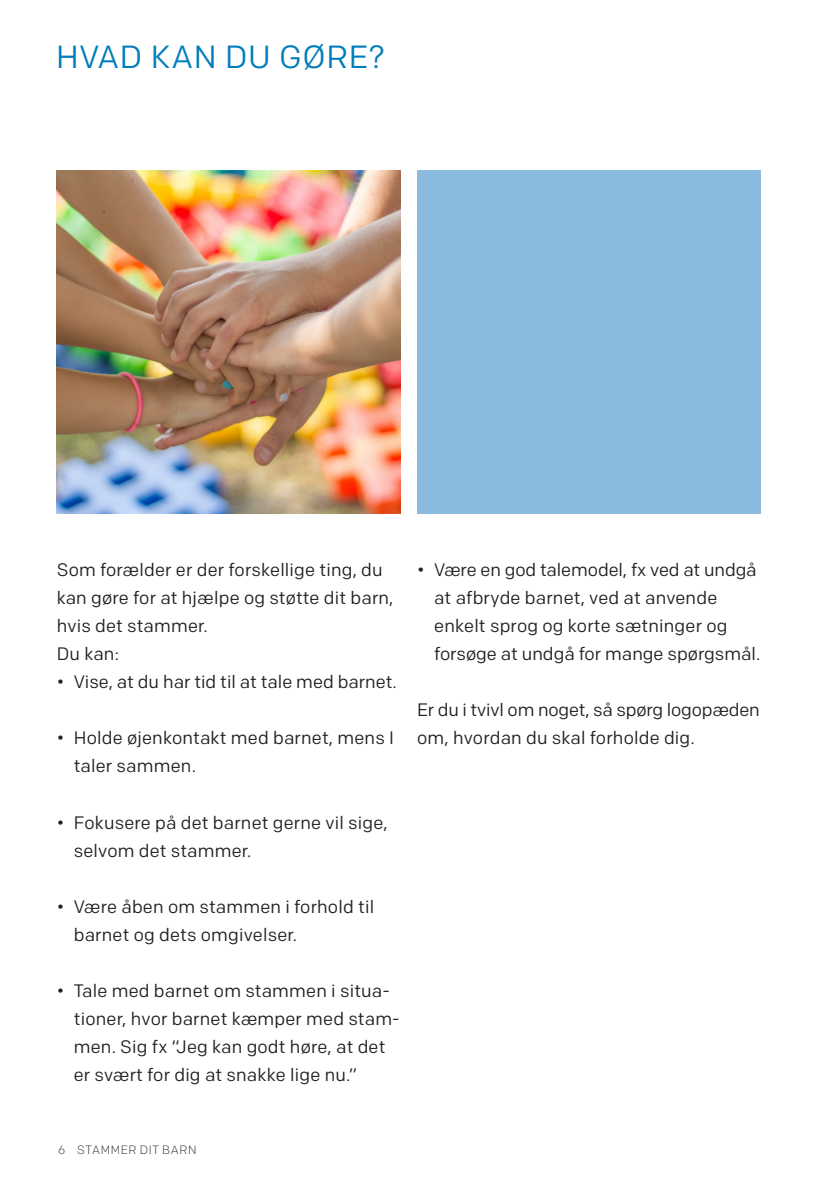
<style>
.page{position:relative;width:840px;height:1191px;background:#fff}
.page>*{position:absolute;margin:0;border:0;box-sizing:border-box;transform-origin:0 0}
.Opslag_Rubrik_oversk{font:32px "Colfax";letter-spacing:.02em;color:#007dbb}
.Navnetræk{font:18px/28px "Colfax";letter-spacing:.01em;color:#231f20}
.Navnetræk-2{font:18px/28px "Colfax";letter-spacing:-.01em;color:#231f20}
.t1{font:300 12px "Colfax";letter-spacing:.055em;color:#231f20}
</style>
<div class="page">
<div style="left:417px;top:170px;width:343px;height:343px;background:#8abbdf"></div>
<img style="left:57px;top:170px;width:343px;height:343px">
<p class="Opslag_Rubrik_oversk" style="left:56px;top:37px;width:330px">HVAD KAN DU GØRE?</p>
<p class="Navnetræk" style="left:57px;top:556px;width:338px">Som forælder er der forskellige ting, du kan gøre for at hjælpe og støtte dit barn, hvis det stammer.</p>
<p class="Navnetræk" style="left:57px;top:640px;width:64px">Du kan:</p>
<p class="Navnetræk" style="left:57px;top:668px;width:341px">• Vise, at du har tid til at tale med barnet.</p>
<p class="Navnetræk" style="left:74px;top:724px;width:321px;text-indent:-17px">• Holde øjenkontakt med barnet, mens I taler sammen.</p>
<p class="Navnetræk" style="left:74px;top:808px;width:315px;text-indent:-17px">• Fokusere på det barnet gerne vil sige, selvom det stammer.</p>
<p class="Navnetræk" style="left:74px;top:892px;width:302px;text-indent:-17px">• Være åben om stammen i forhold til barnet og dets omgivelser.</p>
<p class="Navnetræk" style="left:74px;top:976px;width:327px;text-indent:-17px">• Tale med barnet om stammen i situa&shy;tioner, hvor barnet kæmper med stam&shy;men. Sig fx “Jeg kan godt høre, at det er svært for dig at snakke lige nu.”</p>
<p class="Navnetræk" style="left:434px;top:556px;width:327px;text-indent:-17px">• Være en god talemodel, fx ved at undgå at afbryde barnet, ved at anvende enkelt sprog og korte sætninger og forsøge at undgå for mange spørgsmål.</p>
<p class="Navnetræk-2" style="left:417px;top:696px;width:344px">Er du i tvivl om noget, så spørg logopæden om, hvordan du skal forholde dig.</p>
<p class="t1" style="left:58px;top:1142px;width:140px">6 STAMMER DIT BARN</p>
</div>
